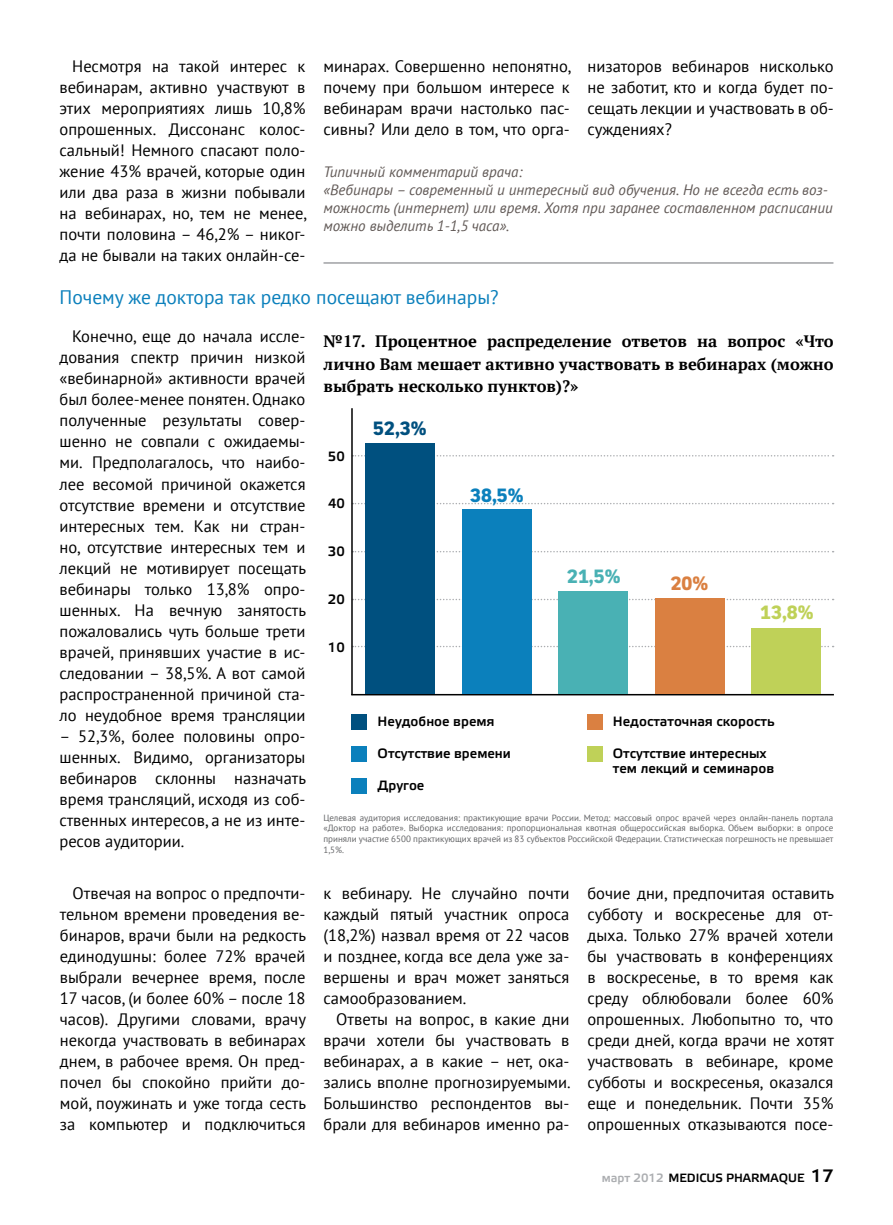
<style>
.page{position:relative;width:893px;height:1225px;background:#fff}
.page>*{position:absolute;margin:0;border:0;box-sizing:border-box;transform-origin:0 0}
.t1{font:800 21px "Republic";color:#00507f}
.t2{font:800 21px "Republic";color:#0b80bc}
.t3{font:800 21px "Republic";color:#49b1b4}
.t4{font:800 21px "Republic";color:#bfd158}
.t5{font:800 21px "Republic";color:#da8041}
.t6{font:19.5px "PT Sans";color:#0b80bc}
.t7{font:16.5px/21px "PT Sans";color:#000;text-align:justify}
.t8{font:700 16.5px/22.5px "PT Serif";color:#000;text-align:justify}
.t9{font:italic 15px/18px "PT Sans";color:#615956}
.t10{font:700 13.5px/15px "Elektra Light Pro";color:#000}
.t11{font:700 12px "Elektra Light Pro";color:#000}
.t12{font:9px/10.8px "PT Sans";color:#636466;text-align:justify}
.s1{color:#acaeb1}
.s2{font-size:18px}
</style>
<div class="page">
<hr style="left:323px;top:262px;width:510px;height:2px;background:#9fa1a4">
<svg style="left:353px;top:646px;width:481px;height:1px"></svg>
<svg style="left:353px;top:599px;width:481px;height:1px"></svg>
<svg style="left:353px;top:551px;width:481px;height:1px"></svg>
<svg style="left:353px;top:503px;width:481px;height:1px"></svg>
<svg style="left:353px;top:455px;width:481px;height:1px"></svg>
<hr style="left:351px;top:694px;width:483px;height:1px;background:#000">
<hr style="left:351px;top:408px;width:2px;height:287px;background:#000">
<div style="left:365px;top:444px;width:70px;height:250px;background:#00507f"></div>
<div style="left:462px;top:510px;width:69px;height:184px;background:#0b80bc"></div>
<div style="left:559px;top:591px;width:69px;height:103px;background:#49b1b4"></div>
<div style="left:655px;top:598px;width:70px;height:96px;background:#da8041"></div>
<div style="left:752px;top:628px;width:69px;height:66px;background:#bfd158"></div>
<div style="left:352px;top:714px;width:15px;height:16px;background:#00507f"></div>
<div style="left:587px;top:714px;width:15px;height:16px;background:#da8041"></div>
<div style="left:352px;top:746px;width:15px;height:16px;background:#0b80bc"></div>
<div style="left:587px;top:746px;width:15px;height:16px;background:#bfd158"></div>
<div style="left:352px;top:778px;width:15px;height:16px;background:#0b80bc"></div>
<p class="t7" style="left:60px;top:55px;width:249px;text-indent:13px">Несмотря на такой интерес к вебинарам, активно участвуют в этих мероприятиях лишь 10,8% опрошенных. Диссонанс колос&shy;сальный! Немного спасают поло&shy;жение 43% врачей, которые один или два раза в жизни побывали на вебинарах, но, тем не менее, почти половина – 46,2% – никог&shy;да не бывали на таких онлайн-се-</p>
<p class="t7" style="left:323px;top:55px;width:249px">минарах. Совершенно непонятно, почему при большом интересе к вебинарам врачи настолько пас&shy;сивны? Или дело в том, что орга-</p>
<p class="t7" style="left:587px;top:55px;width:248px">низаторов вебинаров нисколько не заботит, кто и когда будет по&shy;сещать лекции и участвовать в об&shy;суждениях?</p>
<p class="t9" style="left:323px;top:162px;width:511px">Типичный комментарий врача:<br>«Вебинары – современный и интересный вид обучения. Но не всегда есть воз&shy;можность (интернет) или время. Хотя при заранее составленном расписании можно выделить 1-1,5 часа».</p>
<p class="t6" style="left:60px;top:285px;width:441px">Почему же доктора так редко посещают вебинары?</p>
<p class="t7" style="left:60px;top:326px;width:248px;text-indent:13px">Конечно, еще до начала иссле&shy;дования спектр причин низкой «вебинарной» активности врачей был более-менее понятен. Однако полученные результаты совер&shy;шенно не совпали с ожидаемы&shy;ми. Предполагалось, что наибо&shy;лее весомой причиной окажется отсутствие времени и отсутствие интересных тем. Как ни стран&shy;но, отсутствие интересных тем и лекций не мотивирует посещать вебинары только 13,8% опро&shy;шенных. На вечную занятость пожаловались чуть больше трети врачей, принявших участие в ис&shy;следовании – 38,5%. А вот самой распространенной причиной ста&shy;ло неудобное время трансляции</p>
<p class="t7" style="left:60px;top:725px;width:248px">– 52,3%, более половины опро&shy;шенных. Видимо, организаторы вебинаров склонны назначать время трансляций, исходя из соб&shy;ственных интересов, а не из инте&shy;ресов аудитории.</p>
<p class="t7" style="left:60px;top:882px;width:248px;text-indent:13px">Отвечая на вопрос о предпочти&shy;тельном времени проведения ве&shy;бинаров, врачи были на редкость единодушны: более 72% врачей выбрали вечернее время, после 17 часов, (и более 60% – после 18 часов). Другими словами, врачу некогда участвовать в вебинарах днем, в рабочее время. Он пред&shy;почел бы спокойно прийти до&shy;мой, поужинать и уже тогда сесть за компьютер и подключиться</p>
<p class="t8" style="left:324px;top:330px;width:512px">№17. Процентное распределение ответов на вопрос «Что лично Вам мешает активно участвовать в вебинарах (можно выбрать несколько пунктов)?»</p>
<p class="t1" style="left:373px;top:414px;width:55px">52,3%</p>
<p class="t10" style="left:328px;top:449px;width:18px">50</p>
<p class="t2" style="left:470px;top:481px;width:55px">38,5%</p>
<p class="t10" style="left:328px;top:497px;width:18px">40</p>
<p class="t10" style="left:328px;top:544px;width:18px">30</p>
<p class="t3" style="left:567px;top:562px;width:55px">21,5%</p>
<p class="t5" style="left:671px;top:569px;width:39px">20%</p>
<p class="t10" style="left:328px;top:592px;width:18px">20</p>
<p class="t4" style="left:760px;top:598px;width:55px">13,8%</p>
<p class="t10" style="left:328px;top:640px;width:18px">10</p>
<p class="t10" style="left:378px;top:714px;width:119px">НЕУДОБНОЕ ВРЕМЯ</p>
<p class="t10" style="left:613px;top:714px;width:163px">НЕДОСТАТОЧНАЯ СКОРОСТЬ</p>
<p class="t10" style="left:378px;top:746px;width:135px">ОТСУТСТВИЕ ВРЕМЕНИ</p>
<p class="t10" style="left:613px;top:746px;width:163px">ОТСУТСТВИЕ ИНТЕРЕСНЫХ<br>ТЕМ ЛЕКЦИЙ И СЕМИНАРОВ</p>
<p class="t10" style="left:378px;top:778px;width:48px">ДРУГОЕ</p>
<p class="t12" style="left:323px;top:811px;width:511px">Целевая аудитория исследования: практикующие врачи России. Метод: массовый опрос врачей через онлайн-панель портала «Доктор на работе». Выборка исследования: пропорциональная квотная общероссийская выборка. Объем выборки: в опросе приняли участие 6500 практикующих врачей из 83 субъектов Российской Федерации. Статистическая погрешность не превышает 1,5%.</p>
<p class="t7" style="left:323px;top:882px;width:247px">к вебинару. Не случайно почти каждый пятый участник опроса (18,2%) назвал время от 22 часов и позднее, когда все дела уже за&shy;вершены и врач может заняться самообразованием.</p>
<p class="t7" style="left:323px;top:1008px;width:249px;text-indent:13px">Ответы на вопрос, в какие дни врачи хотели бы участвовать в вебинарах, а в какие – нет, ока&shy;зались вполне прогнозируемыми.<br>Большинство респондентов вы&shy;брали для вебинаров именно ра-</p>
<p class="t7" style="left:587px;top:882px;width:248px">бочие дни, предпочитая оставить субботу и воскресенье для от&shy;дыха. Только 27% врачей хотели бы участвовать в конференциях в воскресенье, в то время как среду облюбовали более 60% опрошенных. Любопытно то, что среди дней, когда врачи не хотят участвовать в вебинаре, кроме субботы и воскресенья, оказался еще и понедельник. Почти 35% опрошенных отказываются посе-</p>
<p class="t11" style="left:602px;top:1171px;width:233px"><span class="s1">МАРТ 2012</span> MEDICUS PHARMAQUE <span class="s2">17</span></p>
</div>
